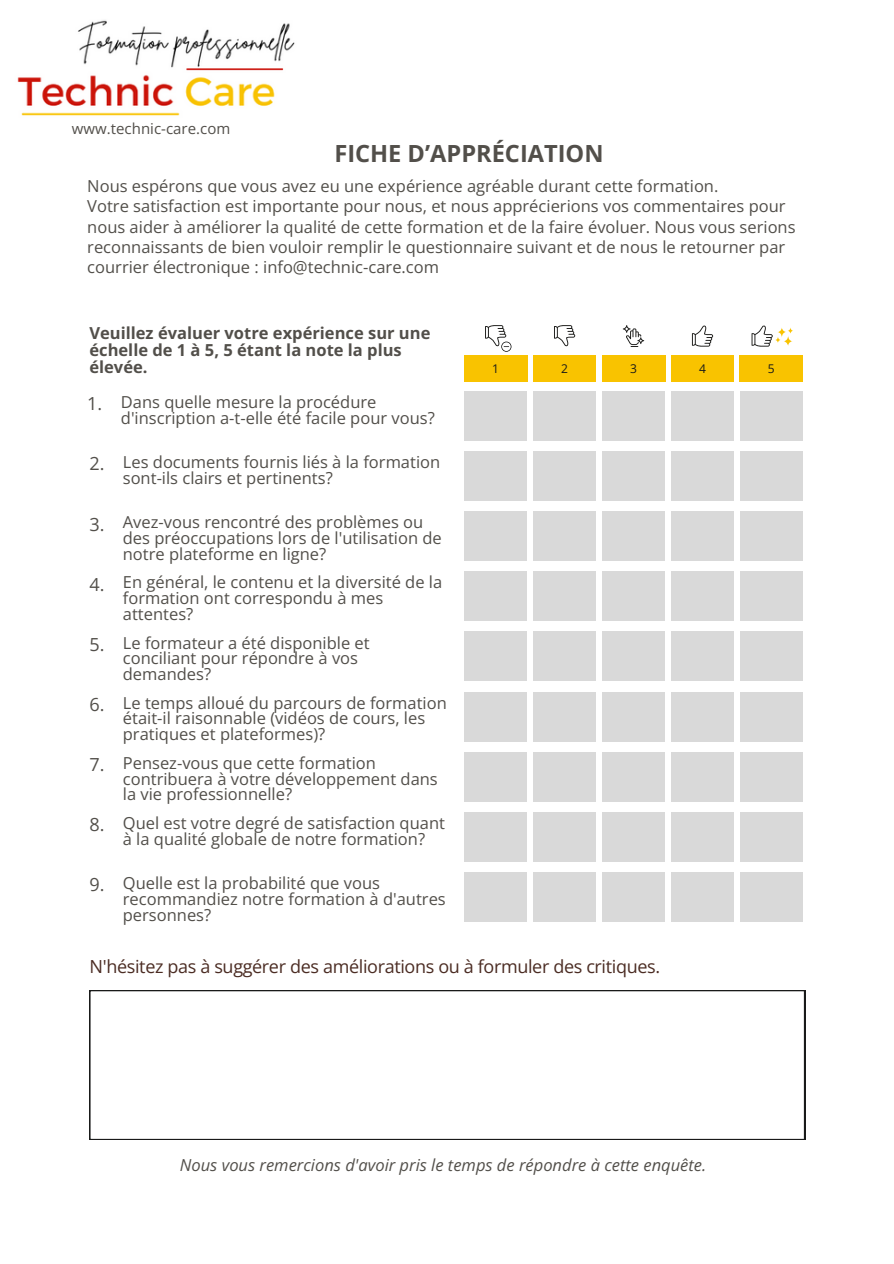
<style>
.page{position:relative;width:894px;height:1264px;background:#fff}
.page>*{position:absolute;margin:0;border:0;box-sizing:border-box;transform-origin:0 0}
.t1{font:700 23.55px "Open Sans";color:#524f4a}
.t2{font:18px "Open Sans";letter-spacing:-.02em;color:#4b2c23}
.t3{font:18px "Open Sans";color:#524f4a}
.t4{font:16.5px/15.8px "Open Sans";color:#524f4a}
.t5{font:700 16.5px/17px "Open Sans";color:#524f4a}
.t6{font:italic 16.5px "Open Sans";color:#524f4a}
.t7{font:15px "Open Sans";color:#524f4a}
.t8{font:12px "Open Sans";color:#191a19}
</style>
<div class="page">
<div style="left:463px;top:355px;width:64px;height:27px;background:#f9c300"></div>
<div style="left:464px;top:391px;width:63px;height:50px;background:#d9d9d9"></div>
<div style="left:464px;top:451px;width:63px;height:50px;background:#d9d9d9"></div>
<div style="left:533px;top:391px;width:62px;height:50px;background:#d9d9d9"></div>
<div style="left:533px;top:451px;width:62px;height:50px;background:#d9d9d9"></div>
<div style="left:601px;top:355px;width:64px;height:27px;background:#f9c300"></div>
<div style="left:670px;top:355px;width:63px;height:27px;background:#f9c300"></div>
<div style="left:738px;top:355px;width:64px;height:27px;background:#f9c300"></div>
<div style="left:533px;top:355px;width:62px;height:27px;background:#f9c300"></div>
<div style="left:602px;top:391px;width:62px;height:50px;background:#d9d9d9"></div>
<div style="left:602px;top:451px;width:62px;height:50px;background:#d9d9d9"></div>
<div style="left:670px;top:391px;width:63px;height:50px;background:#d9d9d9"></div>
<div style="left:670px;top:451px;width:63px;height:50px;background:#d9d9d9"></div>
<div style="left:739px;top:391px;width:63px;height:50px;background:#d9d9d9"></div>
<div style="left:739px;top:451px;width:63px;height:50px;background:#d9d9d9"></div>
<div style="left:464px;top:511px;width:63px;height:50px;background:#d9d9d9"></div>
<div style="left:533px;top:511px;width:62px;height:50px;background:#d9d9d9"></div>
<div style="left:602px;top:511px;width:62px;height:50px;background:#d9d9d9"></div>
<div style="left:670px;top:511px;width:63px;height:50px;background:#d9d9d9"></div>
<div style="left:739px;top:511px;width:63px;height:50px;background:#d9d9d9"></div>
<div style="left:464px;top:571px;width:63px;height:50px;background:#d9d9d9"></div>
<div style="left:533px;top:571px;width:62px;height:50px;background:#d9d9d9"></div>
<div style="left:602px;top:571px;width:62px;height:50px;background:#d9d9d9"></div>
<div style="left:670px;top:571px;width:63px;height:50px;background:#d9d9d9"></div>
<div style="left:739px;top:571px;width:63px;height:50px;background:#d9d9d9"></div>
<div style="left:464px;top:631px;width:63px;height:50px;background:#d9d9d9"></div>
<div style="left:533px;top:631px;width:62px;height:50px;background:#d9d9d9"></div>
<div style="left:602px;top:631px;width:62px;height:50px;background:#d9d9d9"></div>
<div style="left:670px;top:631px;width:63px;height:50px;background:#d9d9d9"></div>
<div style="left:739px;top:631px;width:63px;height:50px;background:#d9d9d9"></div>
<div style="left:464px;top:691px;width:63px;height:50px;background:#d9d9d9"></div>
<div style="left:533px;top:691px;width:62px;height:50px;background:#d9d9d9"></div>
<div style="left:602px;top:691px;width:62px;height:50px;background:#d9d9d9"></div>
<div style="left:670px;top:691px;width:63px;height:50px;background:#d9d9d9"></div>
<div style="left:739px;top:691px;width:63px;height:50px;background:#d9d9d9"></div>
<div style="left:464px;top:751px;width:63px;height:50px;background:#d9d9d9"></div>
<div style="left:533px;top:751px;width:62px;height:50px;background:#d9d9d9"></div>
<div style="left:602px;top:751px;width:62px;height:50px;background:#d9d9d9"></div>
<div style="left:670px;top:751px;width:63px;height:50px;background:#d9d9d9"></div>
<div style="left:739px;top:751px;width:63px;height:50px;background:#d9d9d9"></div>
<div style="left:464px;top:812px;width:63px;height:49px;background:#d9d9d9"></div>
<div style="left:533px;top:812px;width:62px;height:49px;background:#d9d9d9"></div>
<div style="left:602px;top:812px;width:62px;height:49px;background:#d9d9d9"></div>
<div style="left:670px;top:812px;width:63px;height:49px;background:#d9d9d9"></div>
<div style="left:739px;top:812px;width:63px;height:49px;background:#d9d9d9"></div>
<div style="left:464px;top:872px;width:63px;height:50px;background:#d9d9d9"></div>
<div style="left:533px;top:872px;width:62px;height:50px;background:#d9d9d9"></div>
<div style="left:602px;top:872px;width:62px;height:50px;background:#d9d9d9"></div>
<div style="left:670px;top:872px;width:63px;height:50px;background:#d9d9d9"></div>
<div style="left:739px;top:872px;width:63px;height:50px;background:#d9d9d9"></div>
<svg style="left:554px;top:325px;width:21px;height:21px"></svg>
<svg style="left:691px;top:325px;width:22px;height:21px"></svg>
<svg style="left:622px;top:325px;width:22px;height:22px"></svg>
<svg style="left:751px;top:325px;width:42px;height:21px"></svg>
<img style="left:17px;top:20px;width:278px;height:96px">
<svg style="left:89px;top:990px;width:715px;height:149px"></svg>
<svg style="left:485px;top:325px;width:26px;height:27px"></svg>
<p class="t7" style="left:72px;top:118px;width:160px">www.technic-care.com</p>
<p class="t1" style="left:334px;top:137px;width:270px">FICHE D’APPRÉCIATION</p>
<p class="t4" style="left:87px;top:178px;width:632px">Nous espérons que vous avez eu une expérience agréable durant cette formation.</p>
<p class="t4" style="left:87px;top:196px;width:709px;line-height:20.2px">Votre satisfaction est importante pour nous, et nous apprécierions vos commentaires pour nous aider à améliorer la qualité de cette formation et de la faire évoluer. Nous vous serions reconnaissants de bien vouloir remplir le questionnaire suivant et de nous le retourner par courrier électronique : info@technic-care.com</p>
<p class="t5" style="left:89px;top:324px;width:342px">Veuillez évaluer votre expérience sur une échelle de 1 à 5, 5 étant la note la plus élevée.</p>
<p class="t3" style="left:87px;top:391px;width:17px">1.</p>
<p class="t4" style="left:121px;top:393px;width:315px">Dans quelle mesure la procédure d'inscription a-t-elle été facile pour vous?</p>
<p class="t3" style="left:89px;top:451px;width:17px">2.</p>
<p class="t4" style="left:123px;top:454px;width:319px">Les documents fournis liés à la formation sont-ils clairs et pertinents?</p>
<p class="t3" style="left:89px;top:511px;width:17px">3.</p>
<p class="t4" style="left:123px;top:514px;width:320px">Avez-vous rencontré des problèmes ou des préoccupations lors de l'utilisation de notre plateforme en ligne?</p>
<p class="t3" style="left:89px;top:571px;width:17px">4.</p>
<p class="t4" style="left:123px;top:574px;width:321px">En général, le contenu et la diversité de la formation ont correspondu à mes attentes?</p>
<p class="t3" style="left:89px;top:631px;width:17px">5.</p>
<p class="t4" style="left:123px;top:634px;width:248px">Le formateur a été disponible et conciliant pour répondre à vos demandes?</p>
<p class="t3" style="left:89px;top:691px;width:17px">6.</p>
<p class="t4" style="left:123px;top:694px;width:325px">Le temps alloué du parcours de formation était-il raisonnable (vidéos de cours, les pratiques et plateformes)?</p>
<p class="t3" style="left:89px;top:752px;width:17px">7.</p>
<p class="t4" style="left:123px;top:754px;width:316px">Pensez-vous que cette formation contribuera à votre développement dans la vie professionnelle?</p>
<p class="t3" style="left:89px;top:812px;width:17px">8.</p>
<p class="t4" style="left:123px;top:814px;width:323px">Quel est votre degré de satisfaction quant à la qualité globale de notre formation?</p>
<p class="t3" style="left:89px;top:872px;width:17px">9.</p>
<p class="t4" style="left:123px;top:874px;width:324px">Quelle est la probabilité que vous recommandiez notre formation à d'autres personnes?</p>
<p class="t8" style="left:492px;top:360px;width:8px">1</p>
<p class="t8" style="left:561px;top:360px;width:8px">2</p>
<p class="t8" style="left:630px;top:360px;width:8px">3</p>
<p class="t8" style="left:698px;top:360px;width:8px">4</p>
<p class="t8" style="left:767px;top:360px;width:8px">5</p>
<p class="t2" style="left:90px;top:954px;width:572px">N'hésitez pas à suggérer des améliorations ou à formuler des critiques.</p>
<p class="t6" style="left:180px;top:1153px;width:527px">Nous vous remercions d'avoir pris le temps de répondre à cette enquête.</p>
</div>
